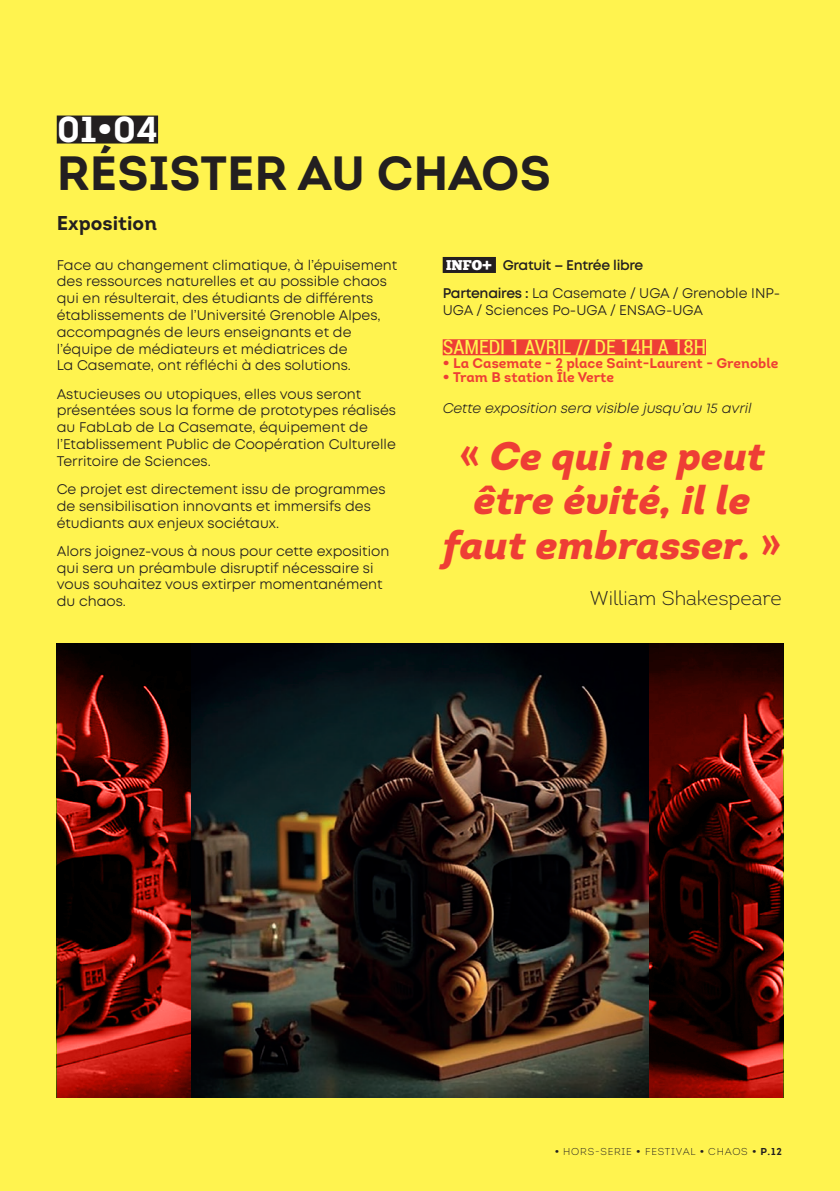
<style>
.page{position:relative;width:840px;height:1191px;background:#fff}
.page>*{position:absolute;margin:0;border:0;box-sizing:border-box;transform-origin:0 0}
.t1{font:700 48px "Intro";color:#231f20}
.t2{font:italic 900 40px/44.8px "Intro";color:#ee3e35;text-align:center}
.t3{font:700 36px "Intro";color:#fff}
.t4{font:condensed 20px "Roboto";color:#fff34f}
.t5{font:300 20px "Intro";color:#231f20}
.t6{font:20px "Intro Bold Alt";color:#231f20}
.t7{font:14px/16.8px "Mont";color:#231f20}
.t8{font:600 14px/28.2px "Mont";letter-spacing:-.02em;color:#231f20}
.t9{font:14px "Intro Bold Alt";color:#ee3e35}
.t10{font:italic 14px "Mont";color:#231f20}
.t11{font:300 10px "Intro";letter-spacing:.08em;color:#231f20}
.s1{font-family:"Chunk Five Ex";font-weight:400;color:#fff}
.s2{font-weight:400}
.s3{font-family:"Intro Black Alt"}
.s4{font-family:"Intro Black Alt";font-weight:400;font-style:normal}
.s5{font-family:"Intro Bold Alt";font-weight:400}
</style>
<div class="page">
<div style="left:0;top:0;width:839px;height:1191px;background:#fff34f"></div>
<img style="left:191px;top:643px;width:458px;height:455px">
<svg style="left:57px;top:643px;width:134px;height:455px;background:#5c0d09"></svg>
<svg style="left:649px;top:643px;width:133px;height:455px;background:#400804"></svg>
<div style="left:442px;top:257px;width:53px;height:16px;background:#231f20"></div>
<div style="left:442px;top:339px;width:263px;height:16px;background:#ee3e35"></div>
<div style="left:57px;top:115px;width:101px;height:28px;background:#231f20"></div>
<h3 class="t3" style="left:57px;top:106px;width:103px">01•04</h3>
<h1 class="t1" style="left:57px;top:143px;width:495px">RÉSISTER AU CHAOS</h1>
<h3 class="t6" style="left:57px;top:210px;width:102px">Exposition</h3>
<p class="t7" style="left:57px;top:256px;width:342px">Face au changement climatique, à l’épuisement des ressources naturelles et au possible chaos qui en résulterait, des étudiants de différents établissements de l’Université Grenoble Alpes, accompagnés de leurs enseignants et de l’équipe de médiateurs et médiatrices de<br>La Casemate, ont réfléchi à des solutions.</p>
<p class="t7" style="left:57px;top:385px;width:341px">Astucieuses ou utopiques, elles vous seront présentées sous la forme de prototypes réalisés au FabLab de La Casemate, équipement de l’Etablissement Public de Coopération Culturelle Territoire de Sciences.</p>
<p class="t7" style="left:57px;top:481px;width:330px">Ce projet est directement issu de programmes de sensibilisation innovants et immersifs des étudiants aux enjeux sociétaux.</p>
<p class="t7" style="left:57px;top:542px;width:334px">Alors joignez-vous à nous pour cette exposition qui sera un préambule disruptif nécessaire si vous souhaitez vous extirper momentanément du chaos.</p>
<p class="t8" style="left:442px;top:251px;width:339px"><span class="s1">INFO+</span> Gratuit – Entrée libre<br>Partenaires : <span class="s2">La Casemate / UGA / Grenoble INP-</span></p>
<p class="t7" style="left:442px;top:302px;width:262px">UGA / Sciences Po-UGA / ENSAG-UGA</p>
<h3 class="t4" style="left:442px;top:336px;width:265px">SAMEDI 1 AVRIL // DE 14H À 18H</h3>
<p class="t9" style="left:442px;top:354px;width:337px"><span class="s3">•</span> La Casemate - 2 place Saint-Laurent - Grenoble</p>
<p class="t9" style="left:442px;top:368px;width:173px"><span class="s3">•</span> Tram B station Île Verte</p>
<p class="t10" style="left:442px;top:399px;width:310px">Cette exposition sera visible jusqu’au 15 avril</p>
<h2 class="t2" style="left:442px;top:432px;width:340px"><span class="s4">«</span> Ce qui ne peut être évité, il le faut embrasser. <span class="s4">»</span></h2>
<h3 class="t5" style="left:589px;top:585px;width:193px">William Shakespeare</h3>
<p class="t11" style="left:554px;top:1145px;width:228px"><span class="s5">•</span> HORS-SERIE <span class="s5">•</span> FESTIVAL <span class="s5">•</span> CHAOS <span class="s5">• P.12</span></p>
</div>
